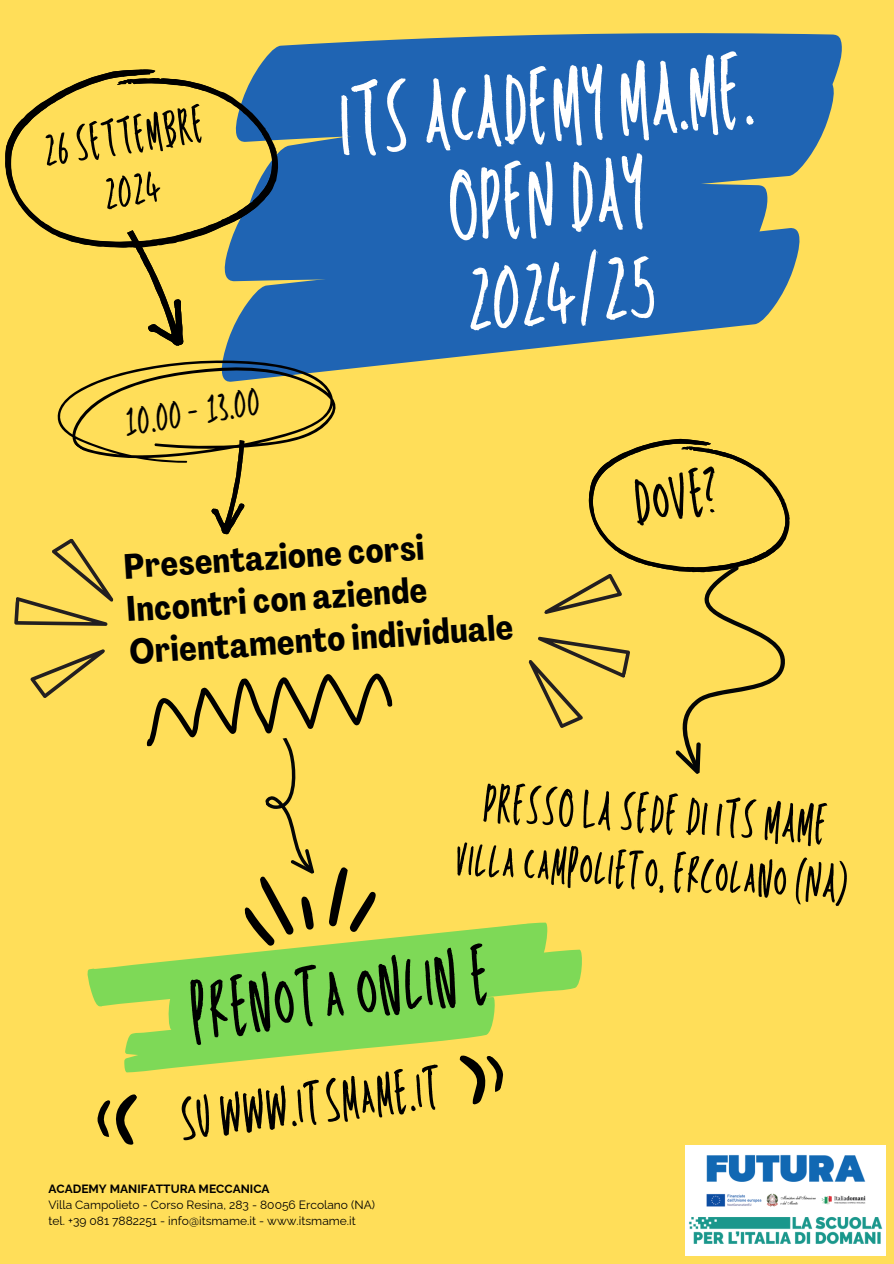
<style>
.page{position:relative;width:894px;height:1264px;background:#fff}
.page>*{position:absolute;margin:0;border:0;box-sizing:border-box;transform-origin:0 0}
.t1{font:95.1px/92.2px "TC Chaddlewood Regular";color:#fff;text-align:center}
.t2{font:78.9px "TC Chaddlewood Regular";color:#000}
.t3{font:63.15px "TC Chaddlewood Regular";color:#000}
.t4{font:57.9px "TC Chaddlewood Regular";color:#000}
.t5{font:51px/57.4px "TC Chaddlewood Regular";color:#000;text-align:center}
.t6{font:47.25px/52.9px "TC Chaddlewood Regular";color:#000;text-align:center}
.t7{font:41.4px "TC Chaddlewood Regular";color:#000}
.t8{font:700 34.8px "Agrandir Tight";color:#000}
.t9{font:12px "Raleway";color:#000}
.t10{font:700 12px "Raleway";color:#000}
</style>
<div class="page">
<div style="left:0;top:0;width:893px;height:1263px;background:#ffde59"></div>
<svg style="left:261px;top:33px;width:581px;height:45px;background:#336faa"></svg>
<div style="left:282px;top:78px;width:553px;height:103px;background:#1f64b3"></div>
<div style="left:282px;top:181px;width:486px;height:45px;background:#1f64b3"></div>
<svg style="left:225px;top:226px;width:575px;height:143px;fill:#1f64b3"></svg>
<svg style="left:57px;top:262px;width:293px;height:201px"></svg>
<svg style="left:5px;top:63px;width:276px;height:191px"></svg>
<svg style="left:108px;top:224px;width:90px;height:130px"></svg>
<svg style="left:14px;top:538px;width:100px;height:160px"></svg>
<svg style="left:208px;top:437px;width:47px;height:98px"></svg>
<svg style="left:87px;top:922px;width:495px;height:151px;fill:#7ed957"></svg>
<svg style="left:528px;top:438px;width:262px;height:336px"></svg>
<svg style="left:446px;top:1046px;width:64px;height:59px"></svg>
<svg style="left:142px;top:673px;width:252px;height:276px"></svg>
<svg style="left:97px;top:1094px;width:40px;height:51px"></svg>
<img style="left:685px;top:1145px;width:200px;height:110px">
<p class="t6" style="left:40px;top:123px;width:163px;rotate:-9deg">26 SETTEMBRE<br>2024</p>
<h4 class="t7" style="left:120px;top:396px;width:138px;rotate:-9deg">10.00 - 13.00</h4>
<p class="t1" style="left:337px;top:74px;width:415px;rotate:-4deg">ITS ACADEMYMA.ME.<br>OPENDAY<br>2024/25</p>
<p class="t3" style="left:627px;top:464px;width:87px;rotate:-9deg">Dove?</p>
<p class="t8" style="left:123px;top:553px;width:302px;rotate:-4deg">Presentazione corsi</p>
<p class="t8" style="left:126px;top:596px;width:302px;rotate:-4deg">Incontri con aziende</p>
<h6 class="t8" style="left:129px;top:639px;width:386px;rotate:-4deg">Orientamento individuale</h6>
<h3 class="t5" style="left:462px;top:771px;width:393px;rotate:4deg">PRESSO LA SEDE DI ITS MAME<br>Villa Campolieto, Ercolano (NA)</h3>
<p class="t2" style="left:185px;top:962px;width:299px;rotate:-7deg">prenota onlin e</p>
<h1 class="t4" style="left:176px;top:1084px;width:265px;rotate:-7deg">suwww.itsmame.it</h1>
<p class="t10" style="left:48px;top:1181px;width:223px">ACADEMY MANIFATTURA MECCANICA</p>
<p class="t9" style="left:48px;top:1197px;width:328px">Villa Campolieto - Corso Resina, 283 - 80056 Ercolano (NA)</p>
<p class="t9" style="left:48px;top:1213px;width:309px">tel. +39 081 7882251 - info@itsmame.it - www.itsmame.it</p>
</div>
